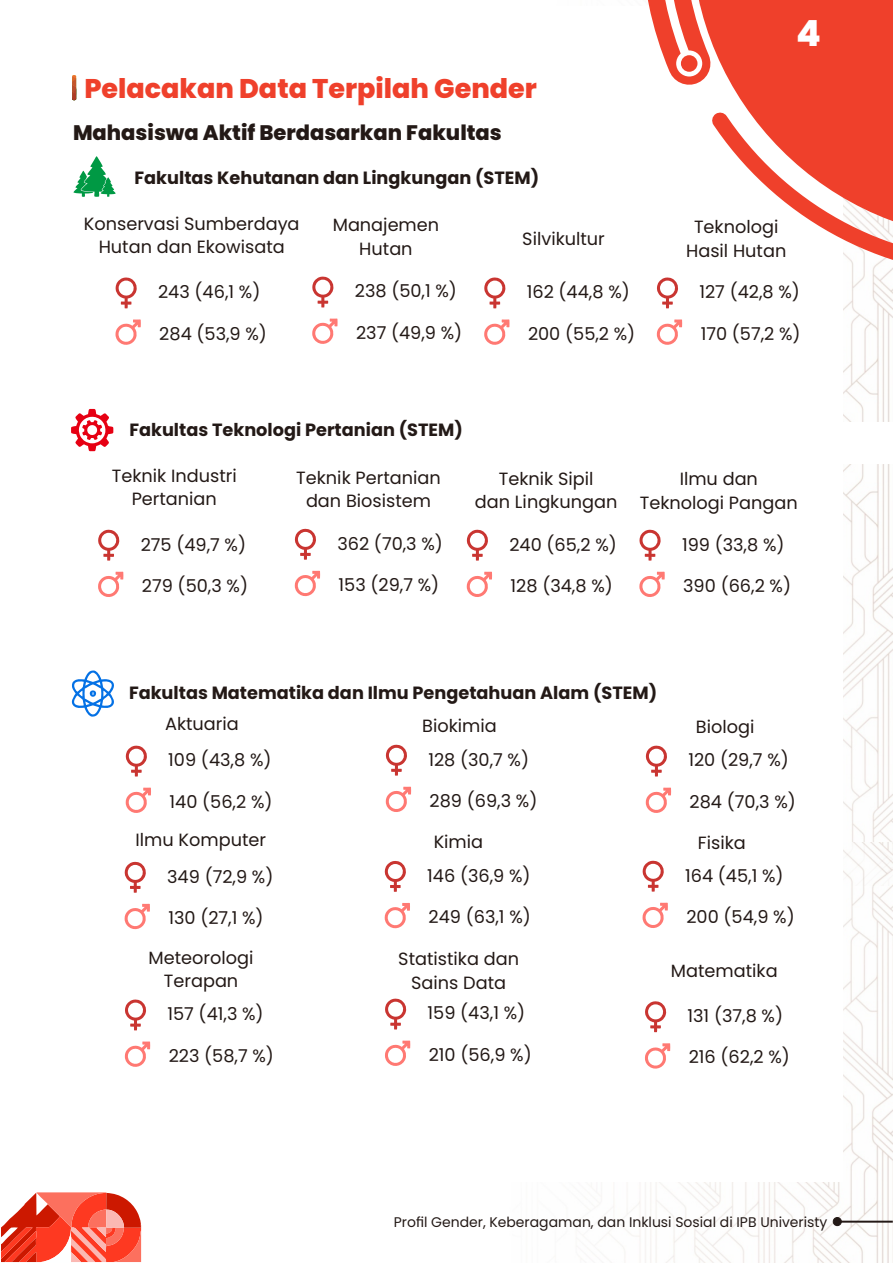
<style>
.page{position:relative;width:893px;height:1263px;background:#fff}
.page>*{position:absolute;margin:0;border:0;box-sizing:border-box;transform-origin:0 0}
.t1{font:800 36px "Poppins";color:#fff}
.t2{font:800 27px "Poppins";color:#ef402b}
.t3{font:800 21px "Poppins";color:#231916}
.t4{font:17.7px/23.4px "Poppins";color:#231916;text-align:center}
.t5{font:700 17.7px "Poppins";color:#231916}
.t6{font:13.95px "Poppins";color:#231916}
</style>
<div class="page">
<img style="left:843px;top:465px;width:49px;height:377px">
<img style="left:843px;top:308px;width:49px;height:113px">
<img style="left:608px;top:842px;width:284px;height:421px">
<div style="left:12px;top:6px;width:831px;height:1176px;background:#fff"></div>
<svg style="left:1px;top:1192px;width:140px;height:70px;background:#f16553"></svg>
<svg style="left:841px;top:1218px;width:52px;height:7px"></svg>
<div style="left:833px;top:1217px;width:9px;height:9px;background:#231916;border:1px solid #231916;border-radius:50%"></div>
<svg style="left:72px;top:75px;width:4px;height:25px"></svg>
<svg style="left:115px;top:319px;width:26px;height:26px"></svg>
<svg style="left:98px;top:572px;width:25px;height:25px"></svg>
<svg style="left:126px;top:787px;width:25px;height:26px"></svg>
<svg style="left:125px;top:904px;width:25px;height:26px"></svg>
<svg style="left:125px;top:1041px;width:25px;height:26px"></svg>
<svg style="left:312px;top:318px;width:26px;height:26px"></svg>
<svg style="left:295px;top:571px;width:25px;height:26px"></svg>
<svg style="left:386px;top:786px;width:25px;height:26px"></svg>
<svg style="left:385px;top:903px;width:25px;height:26px"></svg>
<svg style="left:385px;top:1040px;width:25px;height:26px"></svg>
<svg style="left:484px;top:319px;width:25px;height:26px"></svg>
<svg style="left:467px;top:572px;width:25px;height:25px"></svg>
<svg style="left:646px;top:787px;width:25px;height:26px"></svg>
<svg style="left:645px;top:1043px;width:25px;height:26px"></svg>
<svg style="left:657px;top:319px;width:25px;height:26px"></svg>
<svg style="left:639px;top:572px;width:26px;height:25px"></svg>
<svg style="left:642px;top:902px;width:26px;height:26px"></svg>
<svg style="left:115px;top:277px;width:22px;height:31px"></svg>
<svg style="left:98px;top:529px;width:22px;height:32px"></svg>
<svg style="left:126px;top:745px;width:21px;height:32px"></svg>
<svg style="left:125px;top:861px;width:21px;height:32px"></svg>
<svg style="left:125px;top:999px;width:21px;height:31px"></svg>
<svg style="left:312px;top:276px;width:22px;height:32px"></svg>
<svg style="left:295px;top:528px;width:21px;height:32px"></svg>
<svg style="left:386px;top:744px;width:21px;height:32px"></svg>
<svg style="left:385px;top:861px;width:21px;height:31px"></svg>
<svg style="left:385px;top:998px;width:22px;height:32px"></svg>
<svg style="left:484px;top:277px;width:22px;height:31px"></svg>
<svg style="left:467px;top:529px;width:21px;height:32px"></svg>
<svg style="left:646px;top:745px;width:21px;height:32px"></svg>
<svg style="left:645px;top:1001px;width:22px;height:31px"></svg>
<svg style="left:648px;top:0;width:245px;height:308px"></svg>
<svg style="left:639px;top:529px;width:22px;height:32px"></svg>
<svg style="left:642px;top:860px;width:22px;height:32px"></svg>
<svg style="left:73px;top:156px;width:43px;height:41px"></svg>
<svg style="left:71px;top:409px;width:42px;height:42px"></svg>
<svg style="left:71px;top:670px;width:43px;height:47px"></svg>
<h1 class="t1" style="left:796px;top:8px;width:26px">4</h1>
<h2 class="t2" style="left:84px;top:70px;width:454px">Pelacakan Data Terpilah Gender</h2>
<p class="t3" style="left:73px;top:118px;width:430px">Mahasiswa Aktif Berdasarkan Fakultas</p>
<p class="t5" style="left:135px;top:166px;width:406px">Fakultas Kehutanan dan Lingkungan (STEM)</p>
<p class="t4" style="left:84px;top:212px;width:217px">Konservasi Sumberdaya<br>Hutan dan Ekowisata</p>
<p class="t4" style="left:333px;top:214px;width:108px">Manajemen<br>Hutan</p>
<p class="t4" style="left:522px;top:227px;width:84px">Silvikultur</p>
<p class="t4" style="left:686px;top:215px;width:102px">Teknologi<br>Hasil Hutan</p>
<p class="t4" style="left:158px;top:280px;width:104px">243 (46,1 %)</p>
<p class="t4" style="left:355px;top:279px;width:104px">238 (50,1 %)</p>
<p class="t4" style="left:527px;top:280px;width:105px">162 (44,8 %)</p>
<p class="t4" style="left:699px;top:280px;width:102px">127 (42,8 %)</p>
<p class="t4" style="left:159px;top:322px;width:109px">284 (53,9 %)</p>
<p class="t4" style="left:356px;top:321px;width:108px">237 (49,9 %)</p>
<p class="t4" style="left:528px;top:322px;width:109px">200 (55,2 %)</p>
<p class="t4" style="left:701px;top:322px;width:101px">170 (57,2 %)</p>
<p class="t5" style="left:129px;top:418px;width:335px">Fakultas Teknologi Pertanian (STEM)</p>
<p class="t4" style="left:112px;top:464px;width:126px">Teknik Industri<br>Pertanian</p>
<p class="t4" style="left:296px;top:466px;width:146px">Teknik Pertanian dan Biosistem</p>
<p class="t4" style="left:475px;top:467px;width:144px">Teknik Sipil<br>dan Lingkungan</p>
<p class="t4" style="left:640px;top:467px;width:159px">Ilmu dan<br>Teknologi Pangan</p>
<p class="t4" style="left:141px;top:533px;width:107px">275 (49,7 %)</p>
<p class="t4" style="left:337px;top:532px;width:107px">362 (70,3 %)</p>
<p class="t4" style="left:509px;top:533px;width:109px">240 (65,2 %)</p>
<p class="t4" style="left:682px;top:533px;width:104px">199 (33,8 %)</p>
<p class="t4" style="left:142px;top:574px;width:108px">279 (50,3 %)</p>
<p class="t4" style="left:339px;top:573px;width:102px">153 (29,7 %)</p>
<p class="t4" style="left:511px;top:574px;width:104px">128 (34,8 %)</p>
<p class="t4" style="left:683px;top:574px;width:109px">390 (66,2 %)</p>
<p class="t5" style="left:129px;top:681px;width:530px">Fakultas Matematika dan Ilmu Pengetahuan Alam (STEM)</p>
<p class="t4" style="left:165px;top:712px;width:75px">Aktuaria</p>
<p class="t4" style="left:422px;top:714px;width:76px">Biokimia</p>
<p class="t4" style="left:696px;top:715px;width:60px">Biologi</p>
<p class="t4" style="left:168px;top:748px;width:105px">109 (43,8 %)</p>
<p class="t4" style="left:428px;top:748px;width:102px">128 (30,7 %)</p>
<p class="t4" style="left:688px;top:748px;width:102px">120 (29,7 %)</p>
<p class="t4" style="left:170px;top:790px;width:104px">140 (56,2 %)</p>
<p class="t4" style="left:430px;top:789px;width:109px">289 (69,3 %)</p>
<p class="t4" style="left:690px;top:790px;width:108px">284 (70,3 %)</p>
<p class="t4" style="left:136px;top:828px;width:132px">Ilmu Komputer</p>
<p class="t4" style="left:434px;top:830px;width:51px">Kimia</p>
<p class="t4" style="left:698px;top:831px;width:49px">Fisika</p>
<p class="t4" style="left:167px;top:865px;width:108px">349 (72,9 %)</p>
<p class="t4" style="left:427px;top:864px;width:105px">146 (36,9 %)</p>
<p class="t4" style="left:685px;top:864px;width:100px">164 (45,1 %)</p>
<p class="t4" style="left:168px;top:906px;width:97px">130 (27,1 %)</p>
<p class="t4" style="left:428px;top:905px;width:104px">249 (63,1 %)</p>
<p class="t4" style="left:686px;top:905px;width:110px">200 (54,9 %)</p>
<p class="t4" style="left:149px;top:946px;width:106px">Meteorologi<br>Terapan</p>
<p class="t4" style="left:398px;top:947px;width:122px">Statistika dan<br>Sains Data</p>
<p class="t4" style="left:671px;top:959px;width:108px">Matematika</p>
<p class="t4" style="left:167px;top:1002px;width:98px">157 (41,3 %)</p>
<p class="t4" style="left:428px;top:1001px;width:99px">159 (43,1 %)</p>
<p class="t4" style="left:687px;top:1004px;width:97px">131 (37,8 %)</p>
<p class="t4" style="left:169px;top:1044px;width:107px">223 (58,7 %)</p>
<p class="t4" style="left:429px;top:1043px;width:104px">210 (56,9 %)</p>
<p class="t4" style="left:689px;top:1045px;width:103px">216 (62,2 %)</p>
<p class="t6" style="left:394px;top:1212px;width:435px">Profil Gender, Keberagaman, dan Inklusi Sosial di IPB Univeristy</p>
</div>
